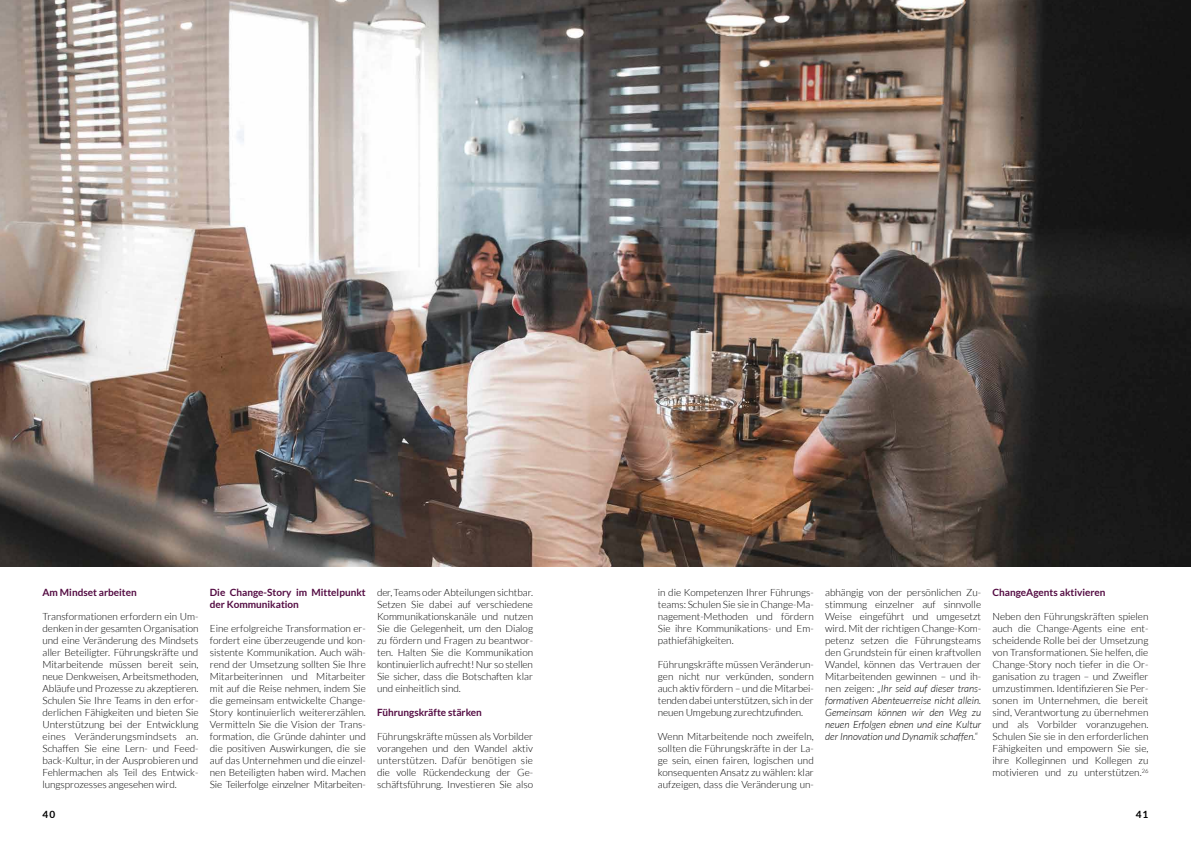
<style>
.page{position:relative;width:1191px;height:842px;background:#fff}
.page>*{position:absolute;margin:0;border:0;box-sizing:border-box;transform-origin:0 0}
.t1{font:300 10px/12px "Lato";color:#000;text-align:justify}
.t2{font:700 10px/12px "Lato";color:#530b42}
.t3{font:700 10px "Lato";color:#000}
.s1{font-style:italic}
</style>
<div class="page">
<img style="left:0;top:0;width:1191px;height:566px">
<p class="t2" style="left:43px;top:587px;width:96px">Am Mindset arbeiten</p>
<p class="t1" style="left:43px;top:611px;width:157px">Transformationen erfordern ein Um&shy;denken in der gesamten Organisation und eine Veränderung des Mindsets aller Beteiligter. Führungskräfte und Mitarbeitende müssen bereit sein, neue Denkweisen, Arbeitsmethoden, Abläufe und Prozesse zu akzeptieren.<br>Schulen Sie Ihre Teams in den erfor&shy;derlichen Fähigkeiten und bieten Sie Unterstützung bei der Entwicklung eines Veränderungsmindsets an.<br>Schaffen Sie eine Lern- und Feed&shy;back-Kultur, in der Ausprobieren und Fehlermachen als Teil des Entwick&shy;lungsprozesses angesehen wird.</p>
<p class="t2" style="left:210px;top:587px;width:157px">Die Change-Story im Mittelpunkt der Kommunikation</p>
<p class="t1" style="left:210px;top:623px;width:157px">Eine erfolgreiche Transformation er&shy;fordert eine überzeugende und kon&shy;sistente Kommunikation. Auch wäh&shy;rend der Umsetzung sollten Sie Ihre Mitarbeiterinnen und Mitarbeiter mit auf die Reise nehmen, indem Sie die gemeinsam entwickelte Change-Story kontinuierlich weitererzählen.<br>Vermitteln Sie die Vision der Trans&shy;formation, die Gründe dahinter und die positiven Auswirkungen, die sie auf das Unternehmen und die einzel&shy;nen Beteiligten haben wird. Machen Sie Teilerfolge einzelner Mitarbeiten-</p>
<p class="t1" style="left:377px;top:587px;width:157px">der, Teams oder Abteilungen sichtbar.<br>Setzen Sie dabei auf verschiedene Kommunikationskanäle und nutzen Sie die Gelegenheit, um den Dialog zu fördern und Fragen zu beantwor&shy;ten. Halten Sie die Kommunikation kontinuierlich aufrecht! Nur so stellen Sie sicher, dass die Botschaften klar und einheitlich sind.</p>
<p class="t2" style="left:377px;top:707px;width:106px">Führungskräfte stärken</p>
<p class="t1" style="left:377px;top:731px;width:157px">Führungskräfte müssen als Vorbilder vorangehen und den Wandel aktiv unterstützen. Dafür benötigen sie die volle Rückendeckung der Ge&shy;schäftsführung. Investieren Sie also</p>
<p class="t1" style="left:658px;top:587px;width:157px">in die Kompetenzen Ihrer Führungs&shy;teams: Schulen Sie sie in Change-Ma&shy;nagement-Methoden und fördern Sie ihre Kommunikations- und Em&shy;pathiefähigkeiten.</p>
<p class="t1" style="left:658px;top:659px;width:157px">Führungskräfte müssen Veränderun&shy;gen nicht nur verkünden, sondern auch aktiv fördern – und die Mitarbei&shy;tenden dabei unterstützen, sich in der neuen Umgebung zurechtzufinden.</p>
<p class="t1" style="left:658px;top:731px;width:157px">Wenn Mitarbeitende noch zweifeln, sollten die Führungskräfte in der La&shy;ge sein, einen fairen, logischen und konsequenten Ansatz zu wählen: klar aufzeigen, dass die Veränderung un-</p>
<p class="t1" style="left:825px;top:587px;width:157px">abhängig von der persönlichen Zu&shy;stimmung einzelner auf sinnvolle Weise eingeführt und umgesetzt wird. Mit der richtigen Change-Kom&shy;petenz setzen die Führungsteams den Grundstein für einen kraftvollen Wandel, können das Vertrauen der Mitarbeitenden gewinnen – und ih&shy;nen zeigen: <span class="s1">„Ihr seid auf dieser trans&shy;formativen Abenteuerreise nicht allein.<br>Gemeinsam können wir den Weg zu neuen Erfolgen ebnen und eine Kultur der Innovation und Dynamik schaffen.“</span></p>
<p class="t2" style="left:992px;top:587px;width:115px">ChangeAgents aktivieren</p>
<p class="t1" style="left:992px;top:611px;width:157px">Neben den Führungskräften spielen auch die Change-Agents eine ent&shy;scheidende Rolle bei der Umsetzung von Transformationen. Sie helfen, die Change-Story noch tiefer in die Or&shy;ganisation zu tragen – und Zweifler umzustimmen. Identifizieren Sie Per&shy;sonen im Unternehmen, die bereit sind, Verantwortung zu übernehmen und als Vorbilder voranzugehen.<br>Schulen Sie sie in den erforderlichen Fähigkeiten und empowern Sie sie, ihre Kolleginnen und Kollegen zu motivieren und zu unterstützen.<sup>26</sup></p>
<p class="t3" style="left:43px;top:809px;width:14px">40</p>
<p class="t3" style="left:1135px;top:809px;width:14px">41</p>
</div>
